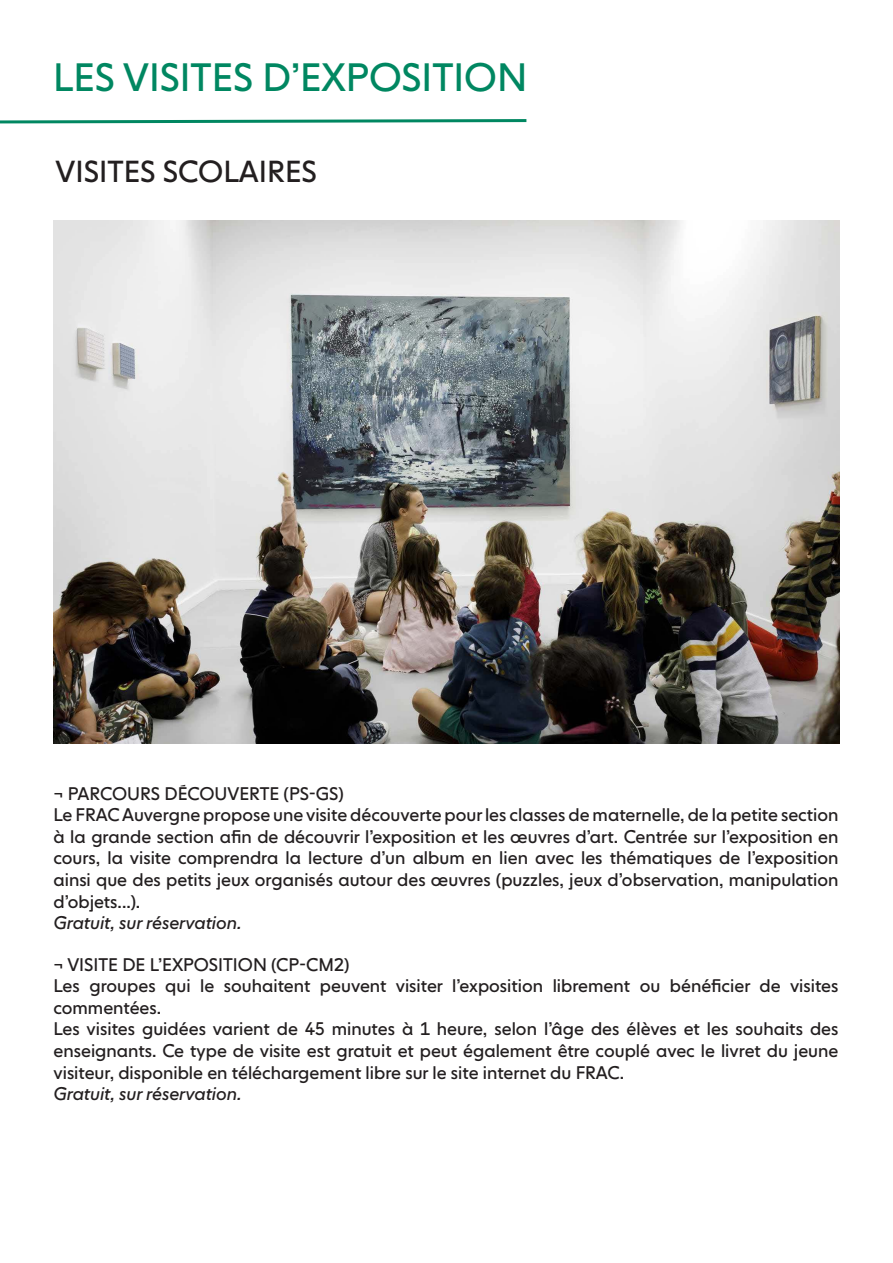
<style>
.page{position:relative;width:893px;height:1263px;background:#fff}
.page>*{position:absolute;margin:0;border:0;box-sizing:border-box;transform-origin:0 0}
.t1{font:39px "NEXT Book";color:#008761}
.t2{font:30px "NEXT Book";color:#231f20}
.t3{font:18px/21.6px "NEXT Book";color:#231f20;text-align:justify}
.t4{font:italic 18px "NEXT Book";color:#231f20}
</style>
<div class="page">
<img style="left:54px;top:220px;width:785px;height:524px">
<svg style="left:0;top:119px;width:527px;height:5px"></svg>
<p class="t1" style="left:53px;top:54px;width:476px">LES VISITES D’EXPOSITION</p>
<p class="t2" style="left:56px;top:153px;width:263px">VISITES SCOLAIRES</p>
<p class="t3" style="left:53px;top:783px;width:292px">¬ PARCOURS DÉCOUVERTE (PS-GS)</p>
<p class="t3" style="left:53px;top:804px;width:786px">Le FRAC Auvergne propose une visite découverte pour les classes de maternelle, de la petite section à la grande section afin de découvrir l’exposition et les œuvres d’art. Centrée sur l’exposition en cours, la visite comprendra la lecture d’un album en lien avec les thématiques de l’exposition ainsi que des petits jeux organisés autour des œuvres (puzzles, jeux d’observation, manipulation d’objets...).</p>
<p class="t4" style="left:53px;top:912px;width:190px">Gratuit, sur réservation.</p>
<p class="t3" style="left:53px;top:954px;width:298px">¬ VISITE DE L’EXPOSITION (CP-CM2)</p>
<p class="t3" style="left:53px;top:975px;width:786px">Les groupes qui le souhaitent peuvent visiter l’exposition librement ou bénéficier de visites commentées.</p>
<p class="t3" style="left:53px;top:1018px;width:786px">Les visites guidées varient de 45 minutes à 1 heure, selon l’âge des élèves et les souhaits des enseignants. Ce type de visite est gratuit et peut également être couplé avec le livret du jeune visiteur, disponible en téléchargement libre sur le site internet du FRAC.</p>
<p class="t4" style="left:53px;top:1083px;width:190px">Gratuit, sur réservation.</p>
</div>
